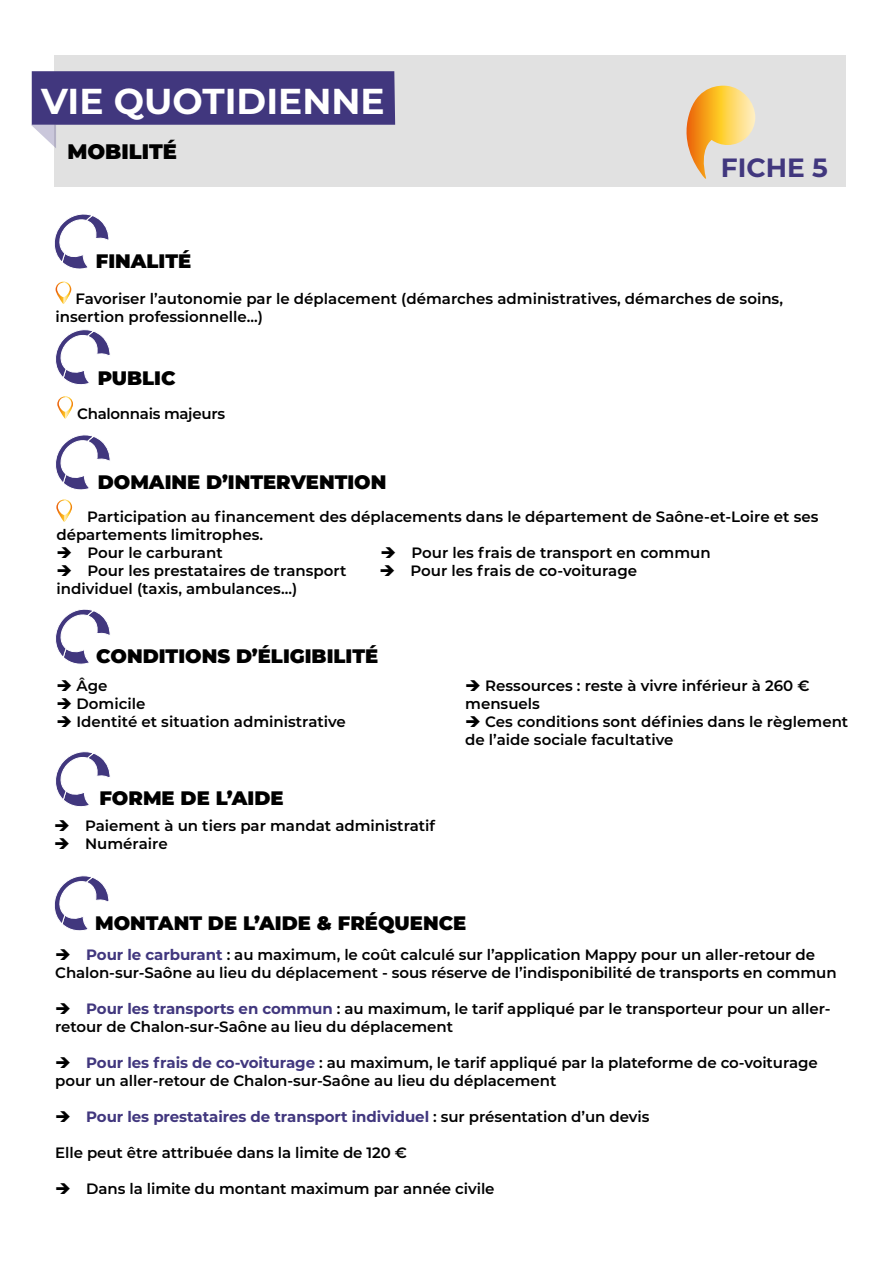
<style>
.page{position:relative;width:893px;height:1263px;background:#fff}
.page>*{position:absolute;margin:0;border:0;box-sizing:border-box;transform-origin:0 0}
.t1{font:700 36px "Montserrat";color:#fff}
.t2{font:700 26.4px "Montserrat";color:#41377e}
.t3{font:900 21px "Montserrat";color:#000}
.t4{font:900 19.5px "Montserrat";color:#000}
.t5{font:600 15px/18px "Montserrat";letter-spacing:-.005em;color:#000}
.t6{font:700 15px "Montserrat";letter-spacing:-.005em;color:#41377e}
.s1{font-weight:700;color:#41377e}
.s2{color:#000}
.s3{font-weight:600;color:#000}
</style>
<div class="page">
<div style="left:54px;top:55px;width:791px;height:132px;background:#e1e1e1"></div>
<svg style="left:31px;top:71px;width:364px;height:77px"></svg>
<svg style="left:54px;top:214px;width:55px;height:55px"></svg>
<svg style="left:56px;top:282px;width:15px;height:22px"></svg>
<div style="left:57px;top:283px;width:13px;height:14px;background:#fff;border-radius:6px"></div>
<svg style="left:57px;top:396px;width:16px;height:23px"></svg>
<svg style="left:59px;top:397px;width:13px;height:15px"></svg>
<svg style="left:55px;top:329px;width:55px;height:56px"></svg>
<svg style="left:55px;top:609px;width:55px;height:55px"></svg>
<svg style="left:55px;top:751px;width:55px;height:56px"></svg>
<svg style="left:54px;top:875px;width:55px;height:56px"></svg>
<svg style="left:686px;top:86px;width:69px;height:93px"></svg>
<svg style="left:56px;top:499px;width:16px;height:23px"></svg>
<svg style="left:58px;top:500px;width:13px;height:15px"></svg>
<svg style="left:55px;top:435px;width:55px;height:55px"></svg>
<h1 class="t1" style="left:41px;top:75px;width:345px">VIE QUOTIDIENNE</h1>
<h3 class="t3" style="left:67px;top:136px;width:111px">MOBILITÉ</h3>
<h2 class="t2" style="left:721px;top:149px;width:109px">FICHE 5</h2>
<h3 class="t4" style="left:96px;top:246px;width:97px">FINALITÉ</h3>
<p class="t5" style="left:56px;top:289px;width:729px;text-indent:20px">Favoriser l’autonomie par le déplacement (démarches administratives, démarches de soins, insertion professionnelle...)</p>
<h3 class="t4" style="left:98px;top:363px;width:79px">PUBLIC</h3>
<p class="t5" style="left:77px;top:403px;width:149px">Chalonnais majeurs</p>
<h3 class="t4" style="left:98px;top:467px;width:290px">DOMAINE D’INTERVENTION</h3>
<p class="t5" style="left:56px;top:507px;width:764px;text-indent:31px">Participation au financement des déplacements dans le département de Saône-et-Loire et ses départements limitrophes.</p>
<p class="t5" style="left:56px;top:543px;width:168px">➔ Pour le carburant</p>
<p class="t5" style="left:380px;top:543px;width:332px">➔ Pour les frais de transport en commun</p>
<p class="t5" style="left:56px;top:561px;width:291px">➔ Pour les prestataires de transport</p>
<p class="t5" style="left:379px;top:561px;width:259px">➔ Pour les frais de co-voiturage</p>
<p class="t5" style="left:56px;top:579px;width:242px">individuel (taxis, ambulances...)</p>
<h3 class="t4" style="left:96px;top:641px;width:283px">CONDITIONS D’ÉLIGIBILITÉ</h3>
<p class="t5" style="left:56px;top:676px;width:53px">➔ Âge</p>
<p class="t5" style="left:56px;top:694px;width:91px">➔ Domicile</p>
<p class="t5" style="left:56px;top:712px;width:291px">➔ Identité et situation administrative</p>
<h3 class="t4" style="left:100px;top:784px;width:186px">FORME DE L’AIDE</h3>
<p class="t5" style="left:54px;top:816px;width:383px">➔ Paiement à un tiers par mandat administratif</p>
<p class="t5" style="left:54px;top:834px;width:115px">➔ Numéraire</p>
<p class="t5" style="left:465px;top:676px;width:346px">➔ Ressources : reste à vivre inférieur à 260 € mensuels</p>
<p class="t5" style="left:465px;top:712px;width:385px">➔ Ces conditions sont définies dans le règlement de l’aide sociale facultative</p>
<h3 class="t4" style="left:95px;top:908px;width:373px">MONTANT DE L’AIDE &amp; FRÉQUENCE</h3>
<p class="t5" style="left:55px;top:945px;width:783px">➔ <span class="s1">Pour le carburant</span> : au maximum, le coût calculé sur l’application Mappy pour un aller-retour de<br>Chalon-sur-Saône au lieu du déplacement - sous réserve de l’indisponibilité de transports en commun</p>
<p class="t5" style="left:55px;top:999px;width:777px">➔ <span class="s1">Pour les transports en commun</span> : au maximum, le tarif appliqué par le transporteur pour un aller&shy;retour de Chalon-sur-Saône au lieu du déplacement</p>
<p class="t5" style="left:55px;top:1053px;width:764px">➔ <span class="s1">Pour les frais de co-voiturage</span> : au maximum, le tarif appliqué par la plateforme de co-voiturage pour un aller-retour de Chalon-sur-Saône au lieu du déplacement</p>
<p class="t6" style="left:55px;top:1105px;width:596px"><span class="s2">➔</span> Pour les prestataires de transport individuel <span class="s3">: sur présentation d’un devis</span></p>
<p class="t5" style="left:55px;top:1143px;width:353px">Elle peut être attribuée dans la limite de 120 €</p>
<p class="t5" style="left:55px;top:1179px;width:441px">➔ Dans la limite du montant maximum par année civile</p>
</div>
